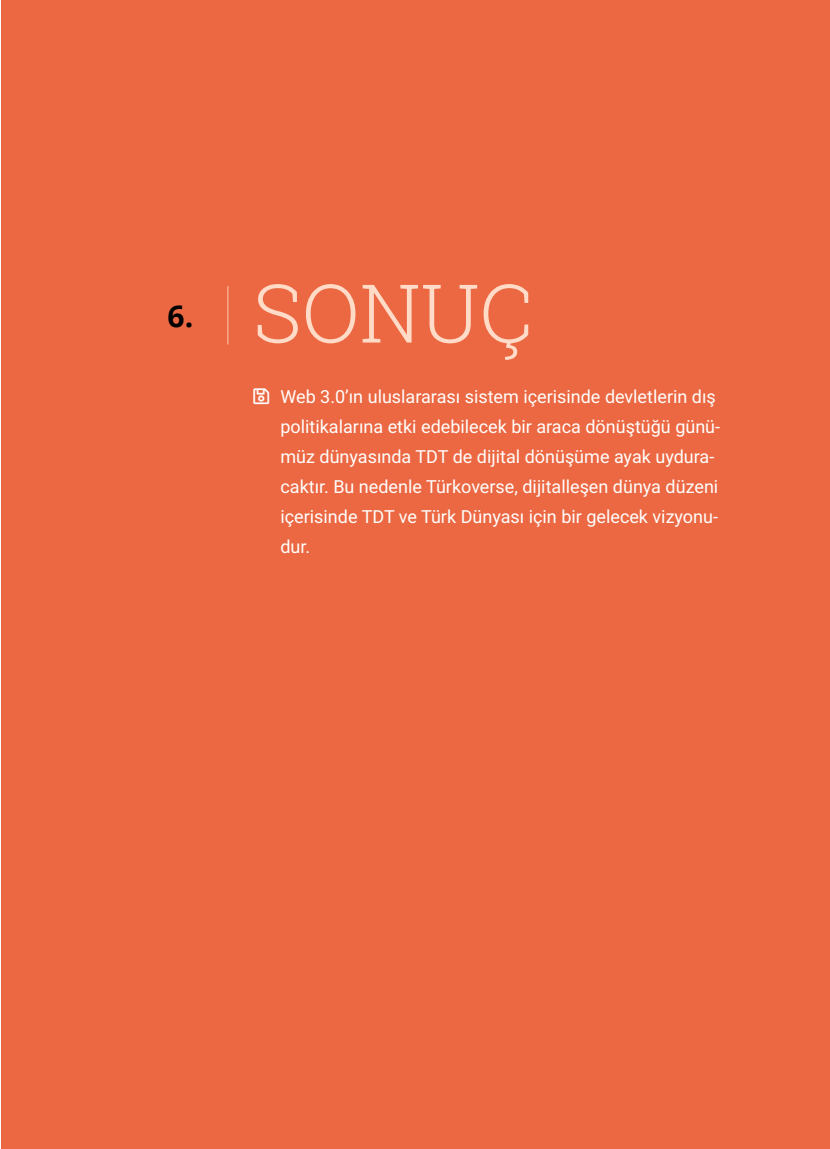
<style>
.page{position:relative;width:830px;height:1149px;background:#fff}
.page>*{position:absolute;margin:0;border:0;box-sizing:border-box;transform-origin:0 0}
.t1{font:300 81px "Roboto Slab";color:#ffdbc8}
.t2{font:700 30px "Open Sans";color:#000}
.t3{font:18px/30px "Roboto";color:#fffefd}
</style>
<div class="page">
<div style="left:2px;top:0;width:827px;height:1148px;background:#eb6842"></div>
<hr style="left:227px;top:286px;width:1px;height:58px;background:#f7ac8b">
<h2 class="t2" style="left:167px;top:294px;width:27px">6.</h2>
<h1 class="t1" style="left:253px;top:257px;width:281px">SONUÇ</h1>
<p class="t3" style="left:280px;top:381px;width:441px">Web 3.0’ın uluslararası sistem içerisinde devletlerin dış politikalarına etki edebilecek bir araca dönüştüğü günü&shy;müz dünyasında TDT de dijital dönüşüme ayak uydura&shy;caktır. Bu nedenle Türkoverse, dijitalleşen dünya düzeni içerisinde TDT ve Türk Dünyası için bir gelecek vizyonu&shy;dur.</p>
</div>
